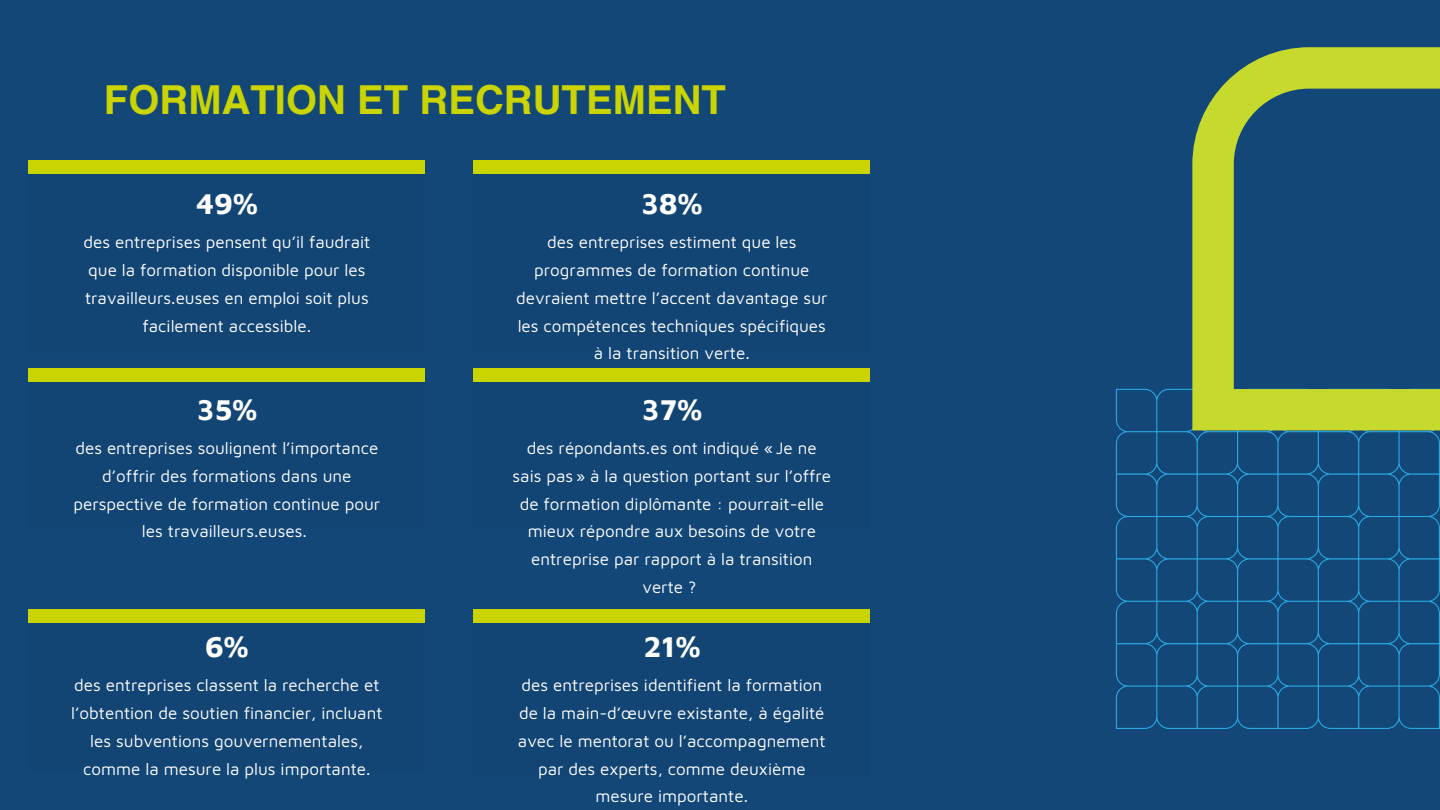
<style>
.page{position:relative;width:1440px;height:810px;background:#124778}
.page>*{position:absolute;margin:0;border:0;box-sizing:border-box;transform-origin:0 0}
.t1{font:700 40px "Helvetica LT Pro";color:#cad400}
.t2{font:700 30px "Maven Pro";color:#fff}
.t3{font:17px/27.8px "Maven Pro";color:#fff;text-align:center}
</style>
<div class="page">
<svg style="left:1117px;top:390px;width:322px;height:168px"></svg>
<svg style="left:1192px;top:47px;width:248px;height:383px"></svg>
<div style="left:29px;top:160px;width:396px;height:191px;background:#124574"></div>
<div style="left:29px;top:160px;width:396px;height:14px;background:#cad400"></div>
<div style="left:473px;top:160px;width:397px;height:191px;background:#124574"></div>
<div style="left:473px;top:160px;width:397px;height:14px;background:#cad400"></div>
<div style="left:29px;top:369px;width:396px;height:159px;background:#124574"></div>
<div style="left:29px;top:369px;width:396px;height:13px;background:#cad400"></div>
<div style="left:473px;top:369px;width:397px;height:159px;background:#124574"></div>
<div style="left:473px;top:369px;width:397px;height:13px;background:#cad400"></div>
<div style="left:29px;top:611px;width:396px;height:159px;background:#124574"></div>
<div style="left:29px;top:609px;width:396px;height:14px;background:#cad400"></div>
<div style="left:473px;top:617px;width:397px;height:159px;background:#124574"></div>
<div style="left:473px;top:609px;width:397px;height:14px;background:#cad400"></div>
<h1 class="t1" style="left:104px;top:85px;width:624px">FORMATION ET RECRUTEMENT</h1>
<p class="t2" style="left:196px;top:185px;width:63px">49%</p>
<p class="t3" style="left:83px;top:228px;width:288px">des entreprises pensent qu’il faudrait que la formation disponible pour les travailleurs.euses en emploi soit plus facilement accessible.</p>
<p class="t2" style="left:197px;top:391px;width:62px">35%</p>
<p class="t3" style="left:73px;top:434px;width:309px">des entreprises soulignent l’importance d’offrir des formations dans une perspective de formation continue pour les travailleurs.euses.</p>
<p class="t2" style="left:205px;top:628px;width:45px">6%</p>
<p class="t3" style="left:71px;top:671px;width:313px">des entreprises classent la recherche et l’obtention de soutien financier, incluant les subventions gouvernementales, comme la mesure la plus importante.</p>
<p class="t2" style="left:641px;top:185px;width:63px">38%</p>
<h2 class="t3" style="left:516px;top:228px;width:313px">des entreprises estiment que les programmes de formation continue devraient mettre l’accent davantage sur les compétences techniques spécifiques à la transition verte.</h2>
<p class="t2" style="left:642px;top:391px;width:62px">37%</p>
<h2 class="t3" style="left:513px;top:434px;width:320px">des répondants.es ont indiqué « Je ne sais pas » à la question portant sur l’offre de formation diplômante : pourrait-elle mieux répondre aux besoins de votre entreprise par rapport à la transition verte ?</h2>
<p class="t2" style="left:643px;top:628px;width:58px">21%</p>
<h2 class="t3" style="left:518px;top:671px;width:309px">des entreprises identifient la formation de la main-d’œuvre existante, à égalité avec le mentorat ou l’accompagnement par des experts, comme deuxième mesure importante.</h2>
</div>
